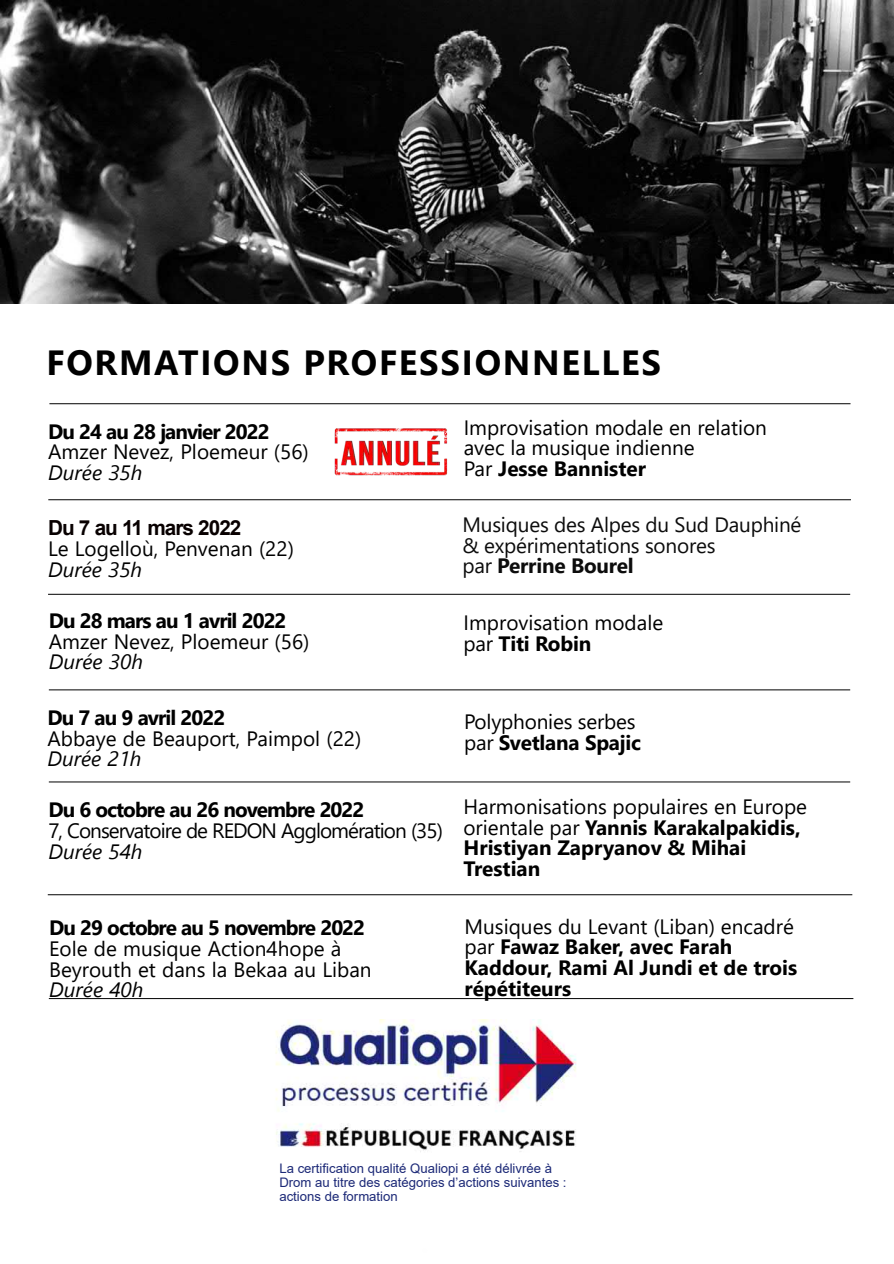
<style>
.page{position:relative;width:894px;height:1264px;background:#fff}
.page>*{position:absolute;margin:0;border:0;box-sizing:border-box;transform-origin:0 0}
.t1{font:700 34.95px "Segoe UI";letter-spacing:.05em;color:#000}
.t2{font:20.7px/20.7px "Segoe UI";color:#000}
.t3{font:700 20.7px/20.7px "Segoe UI";letter-spacing:-.005em;color:#000}
.t4{font:700 20.7px "Segoe UI";letter-spacing:-.045em;color:#000}
.t5{font:20.7px/20.7px "Segoe UI";letter-spacing:-.01em;color:#0c0c0c}
.t6{font:italic 20.7px "Segoe UI";color:#000}
.t7{font:20.7px "Segoe UI";letter-spacing:-.045em;color:#000}
.t8{font:700 20.7px "Arial";letter-spacing:-.045em;color:#080000}
.t9{font:13.2px/13.5px "Arial";color:#1c2977}
.s1{font-weight:700}
.s2{font-weight:400}
</style>
<div class="page">
<hr style="left:49px;top:689px;width:800px;height:1px;background:#000">
<hr style="left:49px;top:781px;width:800px;height:1px;background:#000">
<hr style="left:48px;top:894px;width:804px;height:1px;background:#000">
<hr style="left:49px;top:998px;width:804px;height:1px;background:#000">
<hr style="left:48px;top:499px;width:802px;height:1px;background:#000">
<hr style="left:48px;top:594px;width:801px;height:1px;background:#000">
<hr style="left:49px;top:403px;width:801px;height:1px;background:#000">
<img style="left:0;top:0;width:893px;height:304px">
<img style="left:275px;top:1019px;width:302px;height:133px">
<img style="left:334px;top:428px;width:113px;height:48px">
<h1 class="t1" style="left:46px;top:350px;width:615px">FORMATIONS PROFESSIONNELLES</h1>
<p class="t4" style="left:48px;top:423px;width:223px">Du 24 au 28 janvier 2022</p>
<p class="t2" style="left:48px;top:443px;width:262px">Amzer Nevez, Ploemeur (56)</p>
<p class="t6" style="left:48px;top:465px;width:96px">Durée 35h</p>
<p class="t8" style="left:48px;top:520px;width:195px">Du 7 au 11 mars 2022</p>
<p class="t2" style="left:48px;top:540px;width:247px">Le Logelloù, Penvenan (22)</p>
<p class="t6" style="left:48px;top:562px;width:96px">Durée 35h</p>
<p class="t4" style="left:49px;top:612px;width:239px">Du 28 mars au 1 avril 2022</p>
<p class="t2" style="left:49px;top:633px;width:262px">Amzer Nevez, Ploemeur (56)</p>
<p class="t6" style="left:49px;top:654px;width:96px">Durée 30h</p>
<p class="t4" style="left:47px;top:709px;width:179px">Du 7 au 9 avril 2022</p>
<p class="t2" style="left:47px;top:729px;width:315px">Abbaye de Beauport, Paimpol (22)</p>
<p class="t6" style="left:47px;top:751px;width:96px">Durée 21h</p>
<p class="t4" style="left:48px;top:802px;width:317px">Du 6 octobre au 26 novembre 2022</p>
<p class="t7" style="left:48px;top:822px;width:396px">7, Conservatoire de REDON Agglomération (35)</p>
<p class="t6" style="left:48px;top:843px;width:96px">Durée 54h</p>
<p class="t4" style="left:49px;top:920px;width:317px">Du 29 octobre au 5 novembre 2022</p>
<p class="t2" style="left:49px;top:940px;width:324px">Eole de musique Action4hope à<br>Beyrouth et dans la Bekaa au Liban</p>
<p class="t6" style="left:49px;top:982px;width:96px">Durée 40h</p>
<p class="t2" style="left:463px;top:419px;width:305px">Improvisation modale en relation avec la musique indienne<br>Par <span class="s1">Jesse Bannister</span></p>
<p class="t5" style="left:462px;top:516px;width:340px">Musiques des Alpes du Sud Dauphiné &amp; expérimentations sonores<br>par <span class="s1">Perrine Bourel</span></p>
<p class="t2" style="left:463px;top:614px;width:201px">Improvisation modale par <span class="s1">Titi Robin</span></p>
<p class="t2" style="left:464px;top:713px;width:179px">Polyphonies serbes par <span class="s1">Svetlana Spajic</span></p>
<p class="t3" style="left:463px;top:798px;width:345px"><span class="s2">Harmonisations populaires en Europe orientale par</span> Yannis Karakalpakidis,<br>Hristiyan Zapryanov &amp; Mihai<br>Trestian</p>
<p class="t3" style="left:464px;top:917px;width:334px"><span class="s2">Musiques du Levant (Liban) encadré par</span> Fawaz Baker, avec Farah<br>Kaddour, Rami Al Jundi et de trois répétiteurs</p>
<p class="t9" style="left:279px;top:1163px;width:288px">La certification qualité Qualiopi a été délivrée à<br>Drom au titre des catégories d’actions suivantes : actions de formation</p>
</div>
